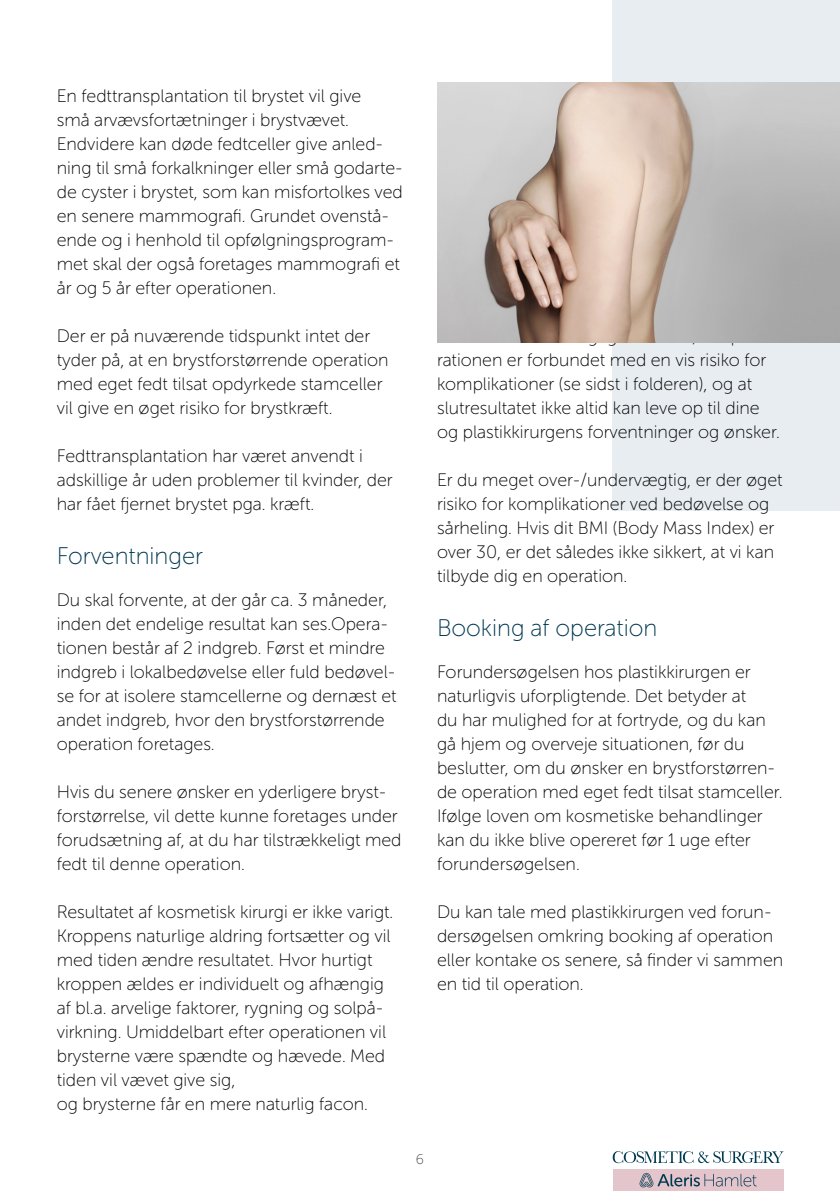
<style>
.page{position:relative;width:840px;height:1191px;background:#fff}
.page>*{position:absolute;margin:0;border:0;box-sizing:border-box;transform-origin:0 0}
.mellemrubrik_1_linje{font:24px "Museo Sans Rounded 100";color:#00384f}
.brødtekst{font:18px/24px "Museo Sans Rounded 100";color:#000}
.t1{font:14px "Museo Sans Rounded 100";color:#484847}
</style>
<div class="page">
<div style="left:612px;top:0;width:227px;height:510px;background:#e7edf1"></div>
<div style="left:612px;top:1169px;width:170px;height:22px;background:#e3c5cb"></div>
<svg style="left:639px;top:1173px;width:117px;height:14px"></svg>
<svg style="left:612px;top:1151px;width:170px;height:12px"></svg>
<img style="left:437px;top:82px;width:402px;height:260px">
<p class="brødtekst" style="left:57px;top:84px;width:306px">En fedttransplantation til brystet vil give</p>
<p class="brødtekst" style="left:57px;top:108px;width:293px">små arvævsfortætninger i brystvævet.</p>
<p class="brødtekst" style="left:57px;top:132px;width:347px">Endvidere kan døde fedtceller give anled&shy;ning til små forkalkninger eller små godarte&shy;de cyster i brystet, som kan misfortolkes ved en senere mammografi. Grundet ovenstå&shy;ende og i henhold til opfølgningsprogram&shy;met skal der også foretages mammografi et år og 5 år efter operationen.</p>
<p class="brødtekst" style="left:57px;top:324px;width:315px">Der er på nuværende tidspunkt intet der</p>
<p class="brødtekst" style="left:57px;top:348px;width:333px">tyder på, at en brystforstørrende operation med eget fedt tilsat opdyrkede stamceller vil give en øget risiko for brystkræft.</p>
<p class="brødtekst" style="left:57px;top:444px;width:337px">Fedttransplantation har været anvendt i adskillige år uden problemer til kvinder, der har fået fjernet brystet pga. kræft.</p>
<p class="mellemrubrik_1_linje" style="left:57px;top:543px;width:147px">Forventninger</p>
<p class="brødtekst" style="left:57px;top:588px;width:332px">Du skal forvente, at der går ca. 3 måneder,</p>
<p class="brødtekst" style="left:57px;top:612px;width:341px">inden det endelige resultat kan ses.Opera&shy;tionen består af 2 indgreb. Først et mindre indgreb i lokalbedøvelse eller fuld bedøvel&shy;se for at isolere stamcellerne og dernæst et andet indgreb, hvor den brystforstørrende operation foretages.</p>
<p class="brødtekst" style="left:57px;top:780px;width:346px">Hvis du senere ønsker en yderligere bryst&shy;forstørrelse, vil dette kunne foretages under forudsætning af, at du har tilstrækkeligt med fedt til denne operation.</p>
<p class="brødtekst" style="left:57px;top:900px;width:338px">Resultatet af kosmetisk kirurgi er ikke varigt.<br>Kroppens naturlige aldring fortsætter og vil med tiden ændre resultatet. Hvor hurtigt kroppen ældes er individuelt og afhængig af bl.a. arvelige faktorer, rygning og solpå&shy;virkning. Umiddelbart efter operationen vil brysterne være spændte og hævede. Med tiden vil vævet give sig,<br>og brysterne får en mere naturlig facon.</p>
<p class="brødtekst" style="left:437px;top:348px;width:344px">rationen er forbundet med en vis risiko for komplikationer (se sidst i folderen), og at slutresultatet ikke altid kan leve op til dine og plastikkirurgens forventninger og ønsker.</p>
<p class="brødtekst" style="left:437px;top:468px;width:347px">Er du meget over-/undervægtig, er der øget risiko for komplikationer ved bedøvelse og sårheling. Hvis dit BMI (Body Mass Index) er over 30, er det således ikke sikkert, at vi kan tilbyde dig en operation.</p>
<p class="mellemrubrik_1_linje" style="left:437px;top:615px;width:222px">Booking af operation</p>
<p class="brødtekst" style="left:437px;top:660px;width:347px">Forundersøgelsen hos plastikkirurgen er naturligvis uforpligtende. Det betyder at<br>du har mulighed for at fortryde, og du kan gå hjem og overveje situationen, før du beslutter, om du ønsker en brystforstørren&shy;de operation med eget fedt tilsat stamceller.<br>Ifølge loven om kosmetiske behandlinger kan du ikke blive opereret før 1 uge efter forundersøgelsen.</p>
<p class="brødtekst" style="left:437px;top:900px;width:347px">Du kan tale med plastikkirurgen ved forun&shy;dersøgelsen omkring booking af operation eller kontake os senere, så finder vi sammen en tid til operation.</p>
<p class="t1" style="left:415px;top:1151px;width:10px">6</p>
</div>
